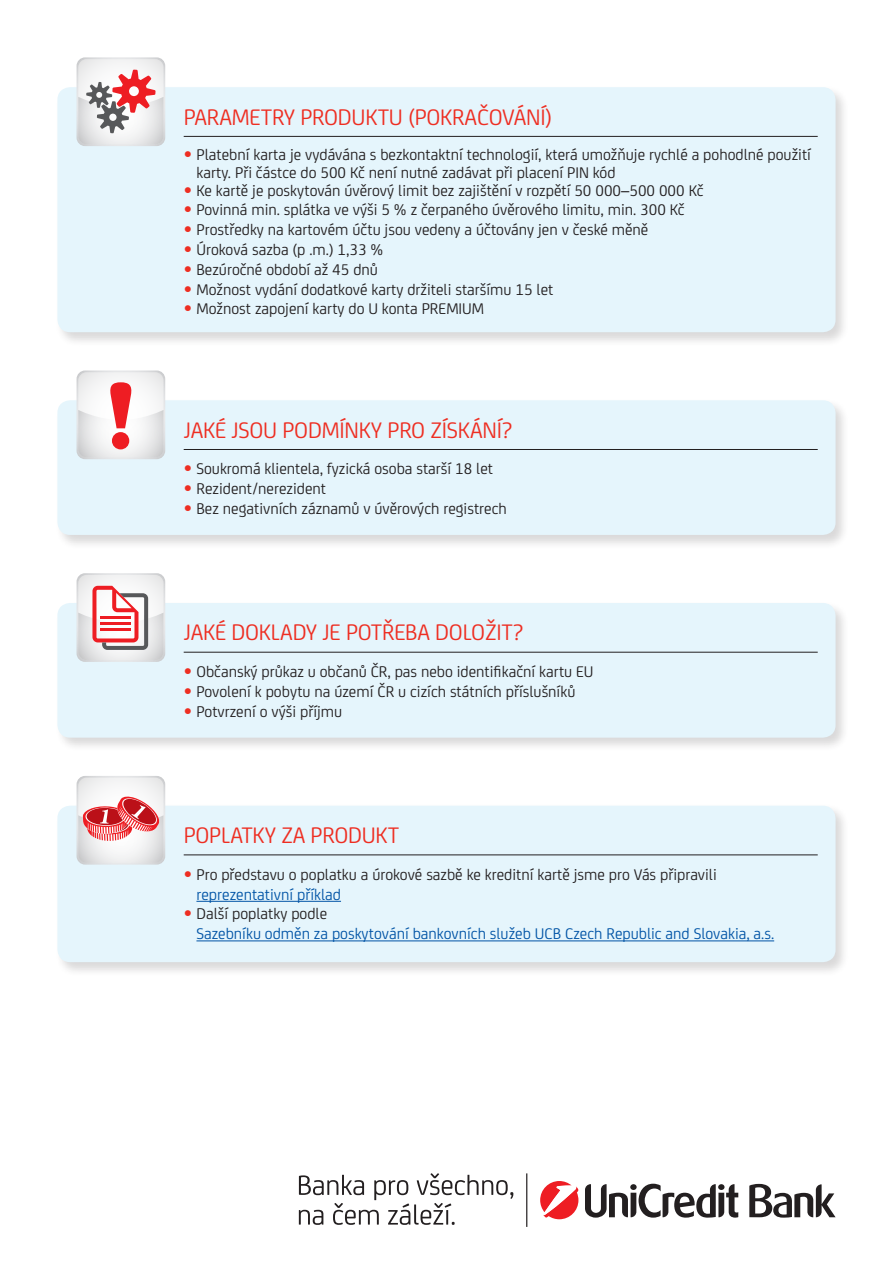
<style>
.page{position:relative;width:893px;height:1263px;background:#fff}
.page>*{position:absolute;margin:0;border:0;box-sizing:border-box;transform-origin:0 0}
.t1{font:24px "Uni Credit";letter-spacing:-.01em;color:#ee2e22}
.t2{font:16.5px/18px "Uni Credit";color:#231f20}
.t3{font:16.5px/19.8px "Uni Credit";color:#0154a6}
.s1{font-family:"Helvetica Neue LT Pro";font-weight:700;color:#ee2e22}
.s2{color:#0154a6}
.s3{color:#231f20}
</style>
<div class="page">
<svg style="left:540px;top:1181px;width:38px;height:38px"></svg>
<svg style="left:585px;top:1184px;width:153px;height:33px"></svg>
<svg style="left:749px;top:1184px;width:87px;height:33px"></svg>
<svg style="left:299px;top:1173px;width:214px;height:52px"></svg>
<hr style="left:526px;top:1173px;width:1px;height:54px;background:#231f20">
<div style="left:55px;top:85px;width:795px;height:261px;background:#231f20;opacity:.17"></div>
<div style="left:57px;top:87px;width:779px;height:245px;background:#e5f5fc;border-radius:13px"></div>
<hr style="left:184px;top:136px;width:634px;height:1px;background:#231f20">
<svg style="left:77px;top:57px;width:88px;height:89px"></svg>
<div style="left:55px;top:398px;width:795px;height:151px;background:#231f20;opacity:.17"></div>
<div style="left:57px;top:400px;width:779px;height:135px;background:#e5f5fc;border-radius:13px"></div>
<hr style="left:184px;top:449px;width:634px;height:1px;background:#231f20">
<svg style="left:77px;top:370px;width:88px;height:89px"></svg>
<div style="left:55px;top:601px;width:795px;height:151px;background:#231f20;opacity:.17"></div>
<div style="left:57px;top:603px;width:779px;height:135px;background:#e5f5fc;border-radius:13px"></div>
<hr style="left:184px;top:652px;width:634px;height:1px;background:#231f20">
<svg style="left:77px;top:573px;width:88px;height:89px"></svg>
<div style="left:55px;top:803px;width:795px;height:173px;background:#231f20;opacity:.17"></div>
<div style="left:57px;top:806px;width:779px;height:156px;background:#e5f5fc;border-radius:13px"></div>
<hr style="left:184px;top:854px;width:634px;height:1px;background:#231f20">
<hr style="left:196px;top:901px;width:145px;height:1px;background:#0154a6">
<hr style="left:196px;top:940px;width:578px;height:1px;background:#0154a6">
<svg style="left:77px;top:776px;width:88px;height:89px"></svg>
<h1 class="t1" style="left:184px;top:100px;width:370px">PARAMETRY PRODUKTU (POKRAČOVÁNÍ)</h1>
<p class="t2" style="left:196px;top:144px;width:616px;text-indent:-13px"><span class="s1">•</span> Platební karta je vydávána s bezkontaktní technologií, která umožňuje rychlé a pohodlné použití karty. Při částce do 500 Kč není nutné zadávat při placení PIN kód</p>
<p class="t2" style="left:184px;top:180px;width:521px"><span class="s1">•</span> Ke kartě je poskytován úvěrový limit bez zajištění v rozpětí 50 000–500 000 Kč</p>
<p class="t2" style="left:184px;top:200px;width:502px"><span class="s1">•</span> Povinná min. splátka ve výši 5 % z čerpaného úvěrového limitu, min. 300 Kč</p>
<p class="t2" style="left:184px;top:220px;width:466px"><span class="s1">•</span> Prostředky na kartovém účtu jsou vedeny a účtovány jen v české měně</p>
<p class="t2" style="left:184px;top:239px;width:201px"><span class="s1">•</span> Úroková sazba (p .m.) 1,33 %</p>
<p class="t2" style="left:184px;top:259px;width:196px"><span class="s1">•</span> Bezúročné období až 45 dnů</p>
<p class="t2" style="left:184px;top:279px;width:371px"><span class="s1">•</span> Možnost vydání dodatkové karty držiteli staršímu 15 let</p>
<p class="t2" style="left:184px;top:299px;width:302px"><span class="s1">•</span> Možnost zapojení karty do U konta PREMIUM</p>
<h1 class="t1" style="left:184px;top:413px;width:330px">JAKÉ JSOU PODMÍNKY PRO ZÍSKÁNÍ?</h1>
<p class="t2" style="left:184px;top:459px;width:311px"><span class="s1">•</span> Soukromá klientela, fyzická osoba starší 18 let</p>
<p class="t2" style="left:184px;top:479px;width:144px"><span class="s1">•</span> Rezident/nerezident</p>
<p class="t2" style="left:184px;top:499px;width:325px"><span class="s1">•</span> Bez negativních záznamů v úvěrových registrech</p>
<h1 class="t1" style="left:184px;top:615px;width:341px">JAKÉ DOKLADY JE POTŘEBA DOLOŽIT?</h1>
<p class="t2" style="left:184px;top:662px;width:411px"><span class="s1">•</span> Občanský průkaz u občanů ČR, pas nebo identifikační kartu EU</p>
<p class="t2" style="left:184px;top:681px;width:393px"><span class="s1">•</span> Povolení k pobytu na území ČR u cizích státních příslušníků</p>
<p class="t2" style="left:184px;top:701px;width:160px"><span class="s1">•</span> Potvrzení o výši příjmu</p>
<h1 class="t1" style="left:184px;top:818px;width:217px">POPLATKY ZA PRODUKT</h1>
<p class="t2" style="left:196px;top:863px;width:522px;line-height:19.8px;text-indent:-13px"><span class="s1">•</span> Pro představu o poplatku a úrokové sazbě ke kreditní kartě jsme pro Vás připravili <span class="s2">reprezentativní příklad</span></p>
<p class="t3" style="left:196px;top:903px;width:579px;text-indent:-13px"><span class="s1">•</span> <span class="s3">Další poplatky podle<br></span>Sazebníku odměn za poskytování bankovních služeb UCB Czech Republic and Slovakia, a.s.</p>
</div>
